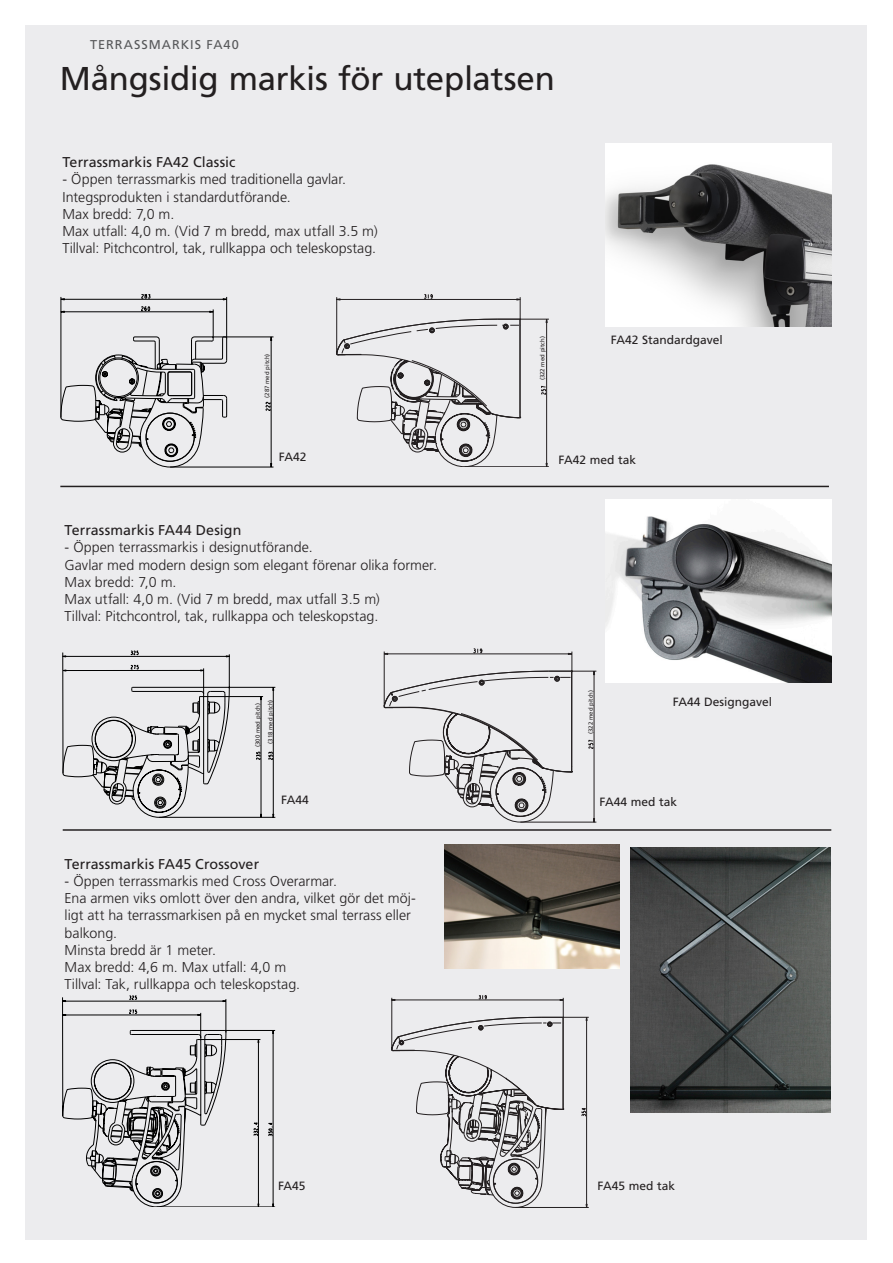
<style>
.page{position:relative;width:893px;height:1263px;background:#fff}
.page>*{position:absolute;margin:0;border:0;box-sizing:border-box;transform-origin:0 0}
.t1{font:33px "Frutiger LT Std";letter-spacing:-.01em;color:#231f20}
.t2{font:300 14.25px/17.2px "Frutiger LT Std";color:#231f20}
.t3{font:14.25px "Frutiger LT Std";letter-spacing:.005em;color:#231f20}
.t4{font:12.75px "Frutiger LT Std";letter-spacing:.075em;color:#57585a}
.t5{font:12px "Frutiger LT Std";color:#231f20}
.t6{font:6px "Frutiger LT Std";color:#231f20}
</style>
<div class="page">
<div style="left:26px;top:26px;width:841px;height:1214px;background:#ececee"></div>
<img style="left:631px;top:847px;width:199px;height:266px">
<img style="left:606px;top:500px;width:225px;height:183px">
<svg style="left:61px;top:294px;width:212px;height:173px"></svg>
<svg style="left:336px;top:294px;width:213px;height:173px"></svg>
<img style="left:606px;top:144px;width:225px;height:182px">
<svg style="left:63px;top:651px;width:212px;height:166px"></svg>
<svg style="left:384px;top:648px;width:212px;height:174px"></svg>
<svg style="left:63px;top:996px;width:212px;height:211px"></svg>
<svg style="left:391px;top:995px;width:198px;height:213px"></svg>
<img style="left:445px;top:845px;width:174px;height:123px">
<hr style="left:60px;top:486px;width:769px;height:1px;background:#231f20">
<hr style="left:63px;top:829px;width:768px;height:2px;background:#231f20">
<p class="t4" style="left:90px;top:37px;width:150px">TERRASSMARKIS FA40</p>
<p class="t1" style="left:60px;top:59px;width:497px">Mångsidig markis för uteplatsen</p>
<p class="t3" style="left:63px;top:154px;width:175px">Terrassmarkis FA42 Classic</p>
<p class="t2" style="left:63px;top:171px;width:285px">- Öppen terrassmarkis med traditionella gavlar.</p>
<p class="t2" style="left:63px;top:188px;width:230px">Integsprodukten i standardutförande.</p>
<p class="t2" style="left:63px;top:206px;width:113px">Max bredd: 7,0 m.</p>
<p class="t2" style="left:63px;top:223px;width:317px">Max utfall: 4,0 m. (Vid 7 m bredd, max utfall 3.5 m)</p>
<p class="t2" style="left:63px;top:240px;width:315px">Tillval: Pitchcontrol, tak, rullkappa och teleskopstag.</p>
<p class="t6" style="left:264px;top:398px;width:46px;rotate:-90deg">(287 med pitch)</p>
<p class="t6" style="left:539px;top:380px;width:46px;rotate:-90deg">(322 med pitch)</p>
<p class="t5" style="left:611px;top:332px;width:113px">FA42 Standardgavel</p>
<p class="t5" style="left:279px;top:450px;width:29px">FA42</p>
<p class="t5" style="left:558px;top:452px;width:79px">FA42 med tak</p>
<p class="t3" style="left:65px;top:522px;width:178px">Terrassmarkis FA44 Design</p>
<p class="t2" style="left:65px;top:539px;width:250px">- Öppen terrassmarkis i designutförande.</p>
<p class="t2" style="left:65px;top:556px;width:374px">Gavlar med modern design som elegant förenar olika former.</p>
<p class="t2" style="left:65px;top:574px;width:113px">Max bredd: 7,0 m.</p>
<p class="t2" style="left:65px;top:591px;width:317px">Max utfall: 4,0 m. (Vid 7 m bredd, max utfall 3.5 m)</p>
<p class="t2" style="left:65px;top:608px;width:315px">Tillval: Pitchcontrol, tak, rullkappa och teleskopstag.</p>
<p class="t6" style="left:254px;top:747px;width:46px;rotate:-90deg">(300 med pitch)</p>
<p class="t6" style="left:267px;top:744px;width:46px;rotate:-90deg">(318 med pitch)</p>
<p class="t6" style="left:587px;top:734px;width:46px;rotate:-90deg">(322 med pitch)</p>
<p class="t5" style="left:673px;top:694px;width:101px">FA44 Designgavel</p>
<p class="t5" style="left:281px;top:793px;width:29px">FA44</p>
<p class="t3" style="left:65px;top:855px;width:196px">Terrassmarkis FA45 Crossover</p>
<p class="t2" style="left:65px;top:872px;width:274px">- Öppen terrassmarkis med Cross Overarmar.</p>
<p class="t2" style="left:65px;top:890px;width:353px">Ena armen viks omlott över den andra, vilket gör det möj&shy;ligt att ha terrassmarkisen på en mycket smal terrass eller balkong.</p>
<p class="t2" style="left:65px;top:941px;width:153px">Minsta bredd är 1 meter.</p>
<p class="t2" style="left:65px;top:959px;width:223px">Max bredd: 4,6 m. Max utfall: 4,0 m</p>
<p class="t2" style="left:65px;top:976px;width:237px">Tillval: Tak, rullkappa och teleskopstag.</p>
<p class="t5" style="left:600px;top:795px;width:79px">FA44 med tak</p>
<p class="t5" style="left:278px;top:1179px;width:29px">FA45</p>
<p class="t5" style="left:597px;top:1178px;width:79px">FA45 med tak</p>
</div>
